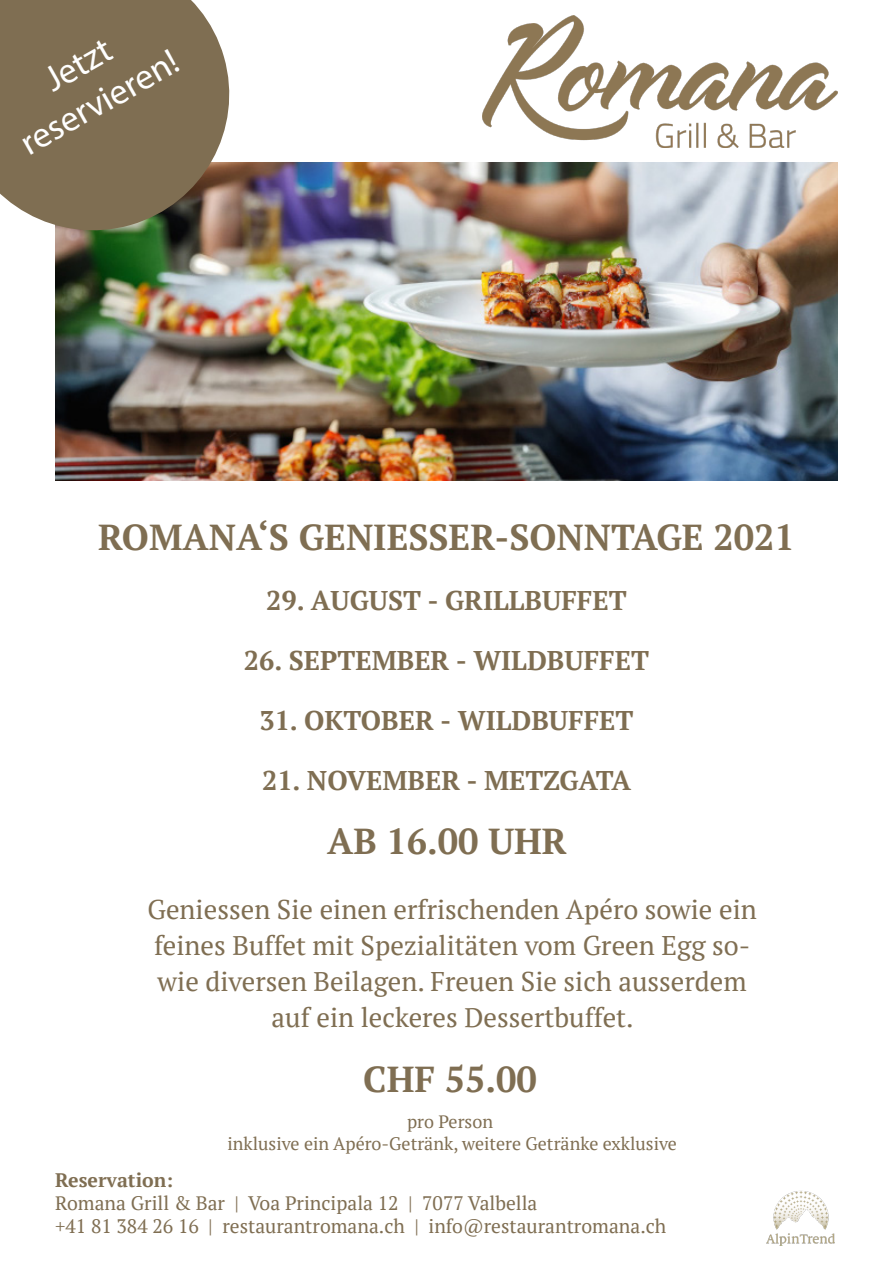
<style>
.page{position:relative;width:893px;height:1263px;background:#fff}
.page>*{position:absolute;margin:0;border:0;box-sizing:border-box;transform-origin:0 0}
.t1{font:700 36px "PT Serif";color:#7f6e52}
.t2{font:36px "Myriad Pro";color:#fff}
.t3{font:27px/36px "PT Serif";color:#7f6e52;text-align:center}
.t4{font:700 27px "PT Serif";color:#7f6e52}
.t5{font:19.5px/23.4px "PT Serif";color:#7f6e52}
.t6{font:18px/21.6px "PT Serif";color:#7f6e52;text-align:center}
.s1{font-weight:700}
</style>
<div class="page">
<img style="left:55px;top:163px;width:783px;height:317px">
<img style="left:767px;top:1191px;width:68px;height:54px">
<img style="left:482px;top:16px;width:355px;height:131px">
<svg style="left:0;top:0;width:245px;height:246px;background:#887a61"></svg>
<p class="t2" style="left:36px;top:63px;width:72px;rotate:-30deg">Jetzt</p>
<p class="t2" style="left:12px;top:127px;width:177px;rotate:-30deg">reservieren!</p>
<p class="t1" style="left:98px;top:513px;width:698px">ROMANA‘S GENIESSER-SONNTAGE 2021</p>
<p class="t4" style="left:266px;top:583px;width:362px">29. AUGUST - GRILLBUFFET</p>
<p class="t4" style="left:244px;top:643px;width:407px">26. SEPTEMBER - WILDBUFFET</p>
<p class="t4" style="left:259px;top:703px;width:376px">31. OKTOBER - WILDBUFFET</p>
<p class="t4" style="left:262px;top:763px;width:371px">21. NOVEMBER - METZGATA</p>
<p class="t1" style="left:327px;top:817px;width:241px">AB 16.00 UHR</p>
<p class="t3" style="left:147px;top:891px;width:611px">Geniessen Sie einen erfrischenden Apéro sowie ein feines Buffet mit Spezialitäten vom Green Egg so&shy;wie diversen Beilagen. Freuen Sie sich ausserdem auf ein leckeres Dessertbuffet.</p>
<p class="t1" style="left:363px;top:1055px;width:175px">CHF 55.00</p>
<p class="t6" style="left:227px;top:1110px;width:451px">pro Person<br>inklusive ein Apéro-Getränk, weitere Getränke exklusive</p>
<p class="t5" style="left:55px;top:1168px;width:613px"><span class="s1">Reservation:<br></span>Romana Grill &amp; Bar | Voa Principala 12 | 7077 Valbella<br>+41 81 384 26 16 | restaurantromana.ch | info@restaurantromana.ch</p>
</div>
